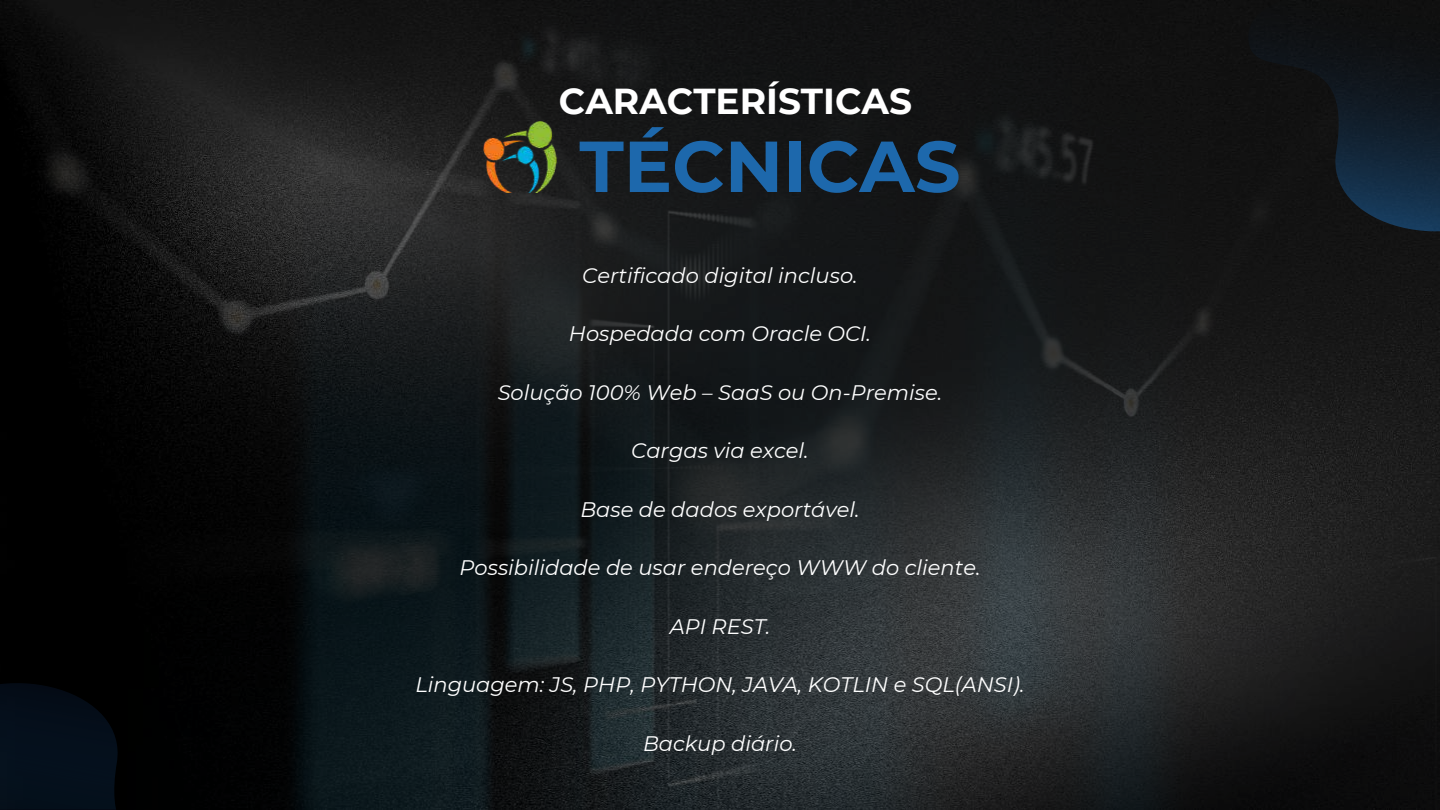
<style>
.page{position:relative;width:1440px;height:810px;background:#fff}
.page>*{position:absolute;margin:0;border:0;box-sizing:border-box;transform-origin:0 0}
.t1{font:700 72px "Montserrat";color:#1d68ac}
.t2{font:700 36px "Montserrat";color:#fff}
.t3{font:italic 21px "Montserrat";color:#fff}
</style>
<div class="page">
<img style="left:0;top:0;width:1440px;height:810px">
<img style="left:475px;top:122px;width:94px;height:70px">
<svg style="left:1248px;top:0;width:192px;height:232px;background:#11171e"></svg>
<svg style="left:0;top:683px;width:205px;height:127px;background:#02080e"></svg>
<h2 class="t2" style="left:559px;top:79px;width:355px">CARACTERÍSTICAS</h2>
<h1 class="t1" style="left:579px;top:122px;width:383px">TÉCNICAS</h1>
<p class="t3" style="left:582px;top:262px;width:277px">Certificado digital incluso.</p>
<p class="t3" style="left:569px;top:321px;width:304px">Hospedada com Oracle OCI.</p>
<p class="t3" style="left:498px;top:379px;width:446px">Solução 100% Web – SaaS ou On-Premise.</p>
<p class="t3" style="left:631px;top:438px;width:179px">Cargas via excel.</p>
<p class="t3" style="left:580px;top:496px;width:281px">Base de dados exportável.</p>
<p class="t3" style="left:459px;top:555px;width:523px">Possibilidade de usar endereço WWW do cliente.</p>
<p class="t3" style="left:670px;top:613px;width:102px">API REST.</p>
<p class="t3" style="left:415px;top:672px;width:610px">Linguagem: JS, PHP, PYTHON, JAVA, KOTLIN e SQL(ANSI).</p>
<p class="t3" style="left:643px;top:730px;width:155px">Backup diário.</p>
</div>
